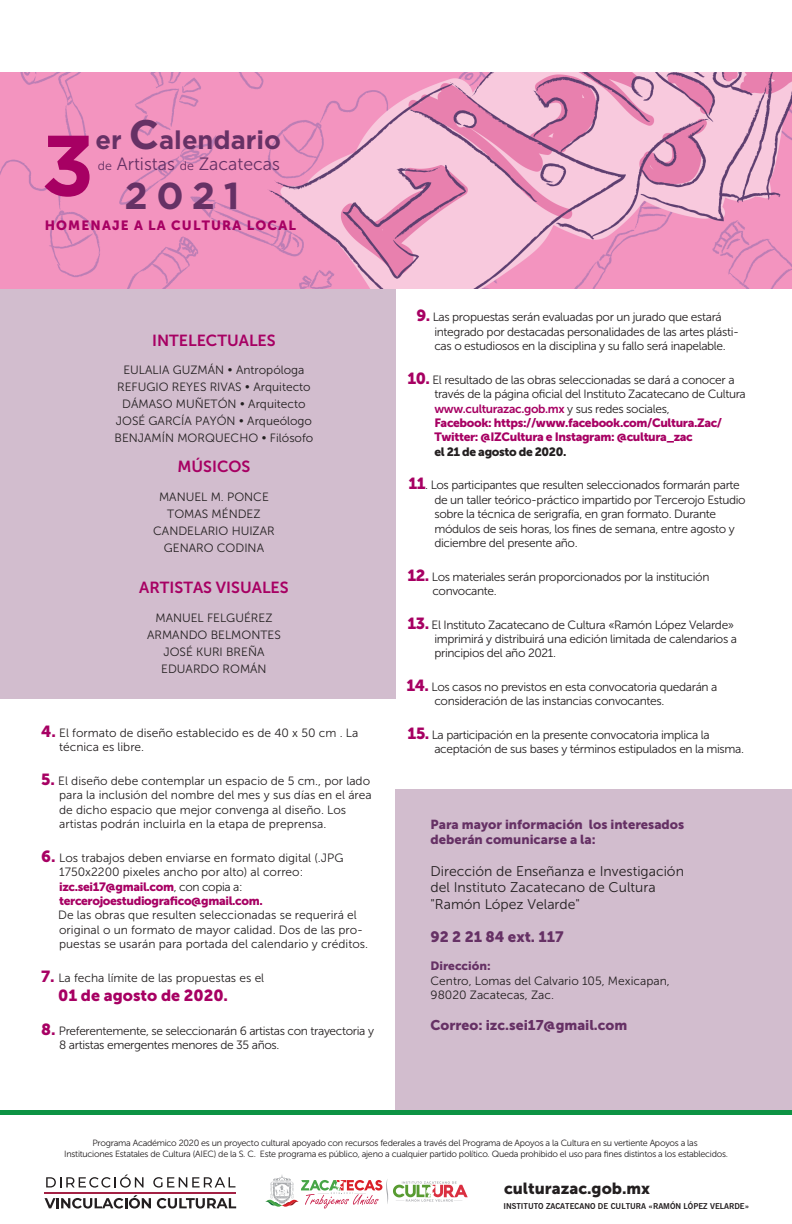
<style>
.page{position:relative;width:792px;height:1224px;background:#fff}
.page>*{position:absolute;margin:0;border:0;box-sizing:border-box;transform-origin:0 0}
.t1{font:700 85.8px "Gotham";color:#a70063}
.t2{font:700 37.5px "Gotham";color:#663165}
.t3{font:700 25.5px "Gotham";color:#663165}
.t4{font:17.7px "Museo Sans 300";color:#663165}
.t5{font:16px "Museo Sans 700";color:#a70063}
.t6{font:16px "Museo Sans 900";color:#231f20}
.t7{font:16px "Museo Sans 900";color:#a70063}
.t8{font:15px "Museo Sans 900";color:#663165}
.t9{font:14px/16.8px "Museo Sans 300";color:#231f20}
.t10{font:14px "Museo Sans 900";color:#663165}
.t11{font:13.4px "Museo Sans 900";letter-spacing:.085em;color:#a70063}
.t12{font:13px/15.6px "Museo Sans 900";color:#663165}
.t13{font:12px/14.4px "Museo Sans 300";letter-spacing:-.03em;color:#231f20}
.t14{font:12px/17px "Museo Sans 300";color:#231f20}
.t15{font:12px/14.4px "Museo Sans 900";letter-spacing:-.03em;color:#a70063}
.t16{font:12px "Museo Sans 700";letter-spacing:-.03em;color:#a70063}
.t17{font:12px "Museo Sans 900";letter-spacing:-.03em;color:#231f20}
.t18{font:12px "Museo Sans 900";color:#663165}
.t19{font:9px/10.8px "Museo Sans 300";letter-spacing:-.03em;color:#231f20;text-align:center}
.t20{font:700 8px "News Gothic BT";color:#231f20}
.s1{font-size:41.2px}
.s2{font-size:12.4px}
.s3{font-family:"Museo Sans 900";font-size:16px;color:#a70063}
.s4{font-family:"Museo Sans 300";color:#231f20}
</style>
<div class="page">
<div style="left:0;top:266px;width:396px;height:433px;background:#d2bdce"></div>
<div style="left:396px;top:789px;width:396px;height:322px;background:#d2bdce"></div>
<div style="left:0;top:1110px;width:792px;height:5px;background:#0d9344"></div>
<svg style="left:265px;top:1175px;width:203px;height:34px"></svg>
<svg style="left:46px;top:1175px;width:98px;height:13px"></svg>
<svg style="left:153px;top:1177px;width:82px;height:11px"></svg>
<svg style="left:45px;top:1195px;width:106px;height:14px"></svg>
<svg style="left:157px;top:1198px;width:79px;height:11px"></svg>
<hr style="left:45px;top:1192px;width:191px;height:1px;background:#a32144">
<img style="left:0;top:72px;width:792px;height:217px">
<h3 class="t3" style="left:95px;top:123px;width:187px">er <span class="s1">C</span>alendario</h3>
<h3 class="t4" style="left:98px;top:154px;width:184px"><span class="s2">de</span> Artistas <span class="s2">de</span> Zacatecas</h3>
<h2 class="t2" style="left:125px;top:170px;width:117px">2021</h2>
<h1 class="t1" style="left:41px;top:108px;width:55px">3</h1>
<p class="t11" style="left:45px;top:218px;width:253px">HOMENAJE A LA CULTURA LOCAL</p>
<h3 class="t5" style="left:152px;top:331px;width:125px">INTELECTUALES</h3>
<p class="t14" style="left:115px;top:362px;width:200px;text-align:center">EULALIA GUZMÁN • Antropóloga<br>REFUGIO REYES RIVAS • Arquitecto<br>DÁMASO MUÑETÓN • Arquitecto<br>JOSÉ GARCÍA PAYÓN • Arqueólogo<br>BENJAMÍN MORQUECHO • Filósofo</p>
<h3 class="t5" style="left:177px;top:457px;width:74px">MÚSICOS</h3>
<p class="t14" style="left:153px;top:488px;width:123px;text-align:center">MANUEL M. PONCE<br>TOMAS MÉNDEZ<br>CANDELARIO HUIZAR<br>GENARO CODINA</p>
<h3 class="t5" style="left:139px;top:579px;width:151px">ARTISTAS VISUALES</h3>
<p class="t14" style="left:147px;top:609px;width:135px;text-align:center">MANUEL FELGUÉREZ<br>ARMANDO BELMONTES<br>JOSÉ KURI BREÑA<br>EDUARDO ROMÁN</p>
<p class="t14" style="left:59px;top:726px;width:301px;line-height:14.4px;text-indent:-18px"><span class="s3">4.</span> El formato de diseño establecido es de 40 x 50 cm . La técnica es libre.</p>
<p class="t14" style="left:59px;top:774px;width:314px;line-height:14.4px;text-indent:-18px"><span class="s3">5.</span> El diseño debe contemplar un espacio de 5 cm., por lado para la inclusión del nombre del mes y sus días en el área de dicho espacio que mejor convenga al diseño. Los artistas podrán incluirla en la etapa de preprensa.</p>
<p class="t14" style="left:59px;top:851px;width:286px;line-height:14.4px;text-indent:-18px"><span class="s3">6.</span> Los trabajos deben enviarse en formato digital (.JPG<br>1750x2200 pixeles ancho por alto) al correo:</p>
<p class="t15" style="left:59px;top:879px;width:205px">izc.sei17@gmail.com<span class="s4">, con copia a: </span>tercerojoestudiografico@gmail.com.</p>
<p class="t14" style="left:58px;top:908px;width:311px;line-height:14.4px">De las obras que resulten seleccionadas se requerirá el original o un formato de mayor calidad. Dos de las pro&shy;puestas se usarán para portada del calendario y créditos.</p>
<p class="t14" style="left:41px;top:969px;width:225px"><span class="s3">7.</span> La fecha límite de las propuestas es el</p>
<h3 class="t7" style="left:58px;top:986px;width:171px">01 de agosto de 2020.</h3>
<p class="t13" style="left:59px;top:1023px;width:316px;text-indent:-18px"><span class="s3">8.</span> Preferentemente, se seleccionarán 6 artistas con trayectoria y<br>8 artistas emergentes menores de 35 años.</p>
<p class="t13" style="left:434px;top:310px;width:306px;text-indent:-18px"><span class="s3">9.</span> Las propuestas serán evaluadas por un jurado que estará integrado por destacadas personalidades de las artes plásti&shy;cas o estudiosos en la disciplina y su fallo será inapelable.</p>
<p class="t13" style="left:434px;top:373px;width:313px;text-indent:-27px"><span class="s3">10.</span> El resultado de las obras seleccionadas se dará a conocer a través de la página oficial del Instituto Zacatecano de Cultura</p>
<p class="t16" style="left:434px;top:402px;width:237px">www.culturazac.gob.mx <span class="s4">y sus redes sociales,</span></p>
<p class="t15" style="left:434px;top:416px;width:289px">Facebook: https://www.facebook.com/Cultura.Zac/<br>Twitter: @IZCultura e Instagram: @cultura_zac</p>
<p class="t17" style="left:434px;top:445px;width:134px">el 21 de agosto de 2020.</p>
<p class="t13" style="left:434px;top:478px;width:313px;text-indent:-26px"><span class="s3">11</span>. Los participantes que resulten seleccionados formarán parte de un taller teórico-práctico impartido por Tercerojo Estudio sobre la técnica de serigrafía, en gran formato. Durante módulos de seis horas, los fines de semana, entre agosto y diciembre del presente año.</p>
<p class="t13" style="left:432px;top:569px;width:279px;text-indent:-25px"><span class="s3">12.</span> Los materiales serán proporcionados por la institución convocante.</p>
<p class="t13" style="left:434px;top:617px;width:304px;text-indent:-27px"><span class="s3">13.</span> El Instituto Zacatecano de Cultura «Ramón López Velarde» imprimirá y distribuirá una edición limitada de calendarios a principios del año 2021.</p>
<p class="t13" style="left:434px;top:680px;width:284px;text-indent:-28px"><span class="s3">14.</span> Los casos no previstos en esta convocatoria quedarán a consideración de las instancias convocantes.</p>
<p class="t13" style="left:434px;top:728px;width:311px;text-indent:-27px"><span class="s3">15.</span> La participación en la presente convocatoria implica la aceptación de sus bases y términos estipulados en la misma.</p>
<p class="t12" style="left:431px;top:816px;width:255px">Para mayor información los interesados deberán comunicarse a la:</p>
<p class="t9" style="left:431px;top:862px;width:255px">Dirección de Enseñanza e Investigación del Instituto Zacatecano de Cultura "Ramón López Velarde"</p>
<p class="t8" style="left:431px;top:928px;width:135px">92 2 21 84 ext. 117</p>
<p class="t18" style="left:431px;top:959px;width:62px">Dirección:</p>
<p class="t14" style="left:431px;top:974px;width:241px;line-height:14.4px">Centro, Lomas del Calvario 105, Mexicapan,<br>98020 Zacatecas, Zac.</p>
<p class="t10" style="left:431px;top:1018px;width:198px">Correo: izc.sei17@gmail.com</p>
<p class="t19" style="left:64px;top:1138px;width:665px">Programa Académico 2020 es un proyecto cultural apoyado con recursos federales a través del Programa de Apoyos a la Cultura en su vertiente Apoyos a las<br>Instituciones Estatales de Cultura (AIEC) de la S. C. Este programa es público, ajeno a cualquier partido político. Queda prohibido el uso para fines distintos a los establecidos.</p>
<h3 class="t6" style="left:504px;top:1179px;width:148px">culturazac.gob.mx</h3>
<p class="t20" style="left:503px;top:1202px;width:247px">INSTITUTO ZACATECANO DE CULTURA «RAMÓN LÓPEZ VELARDE»</p>
</div>
